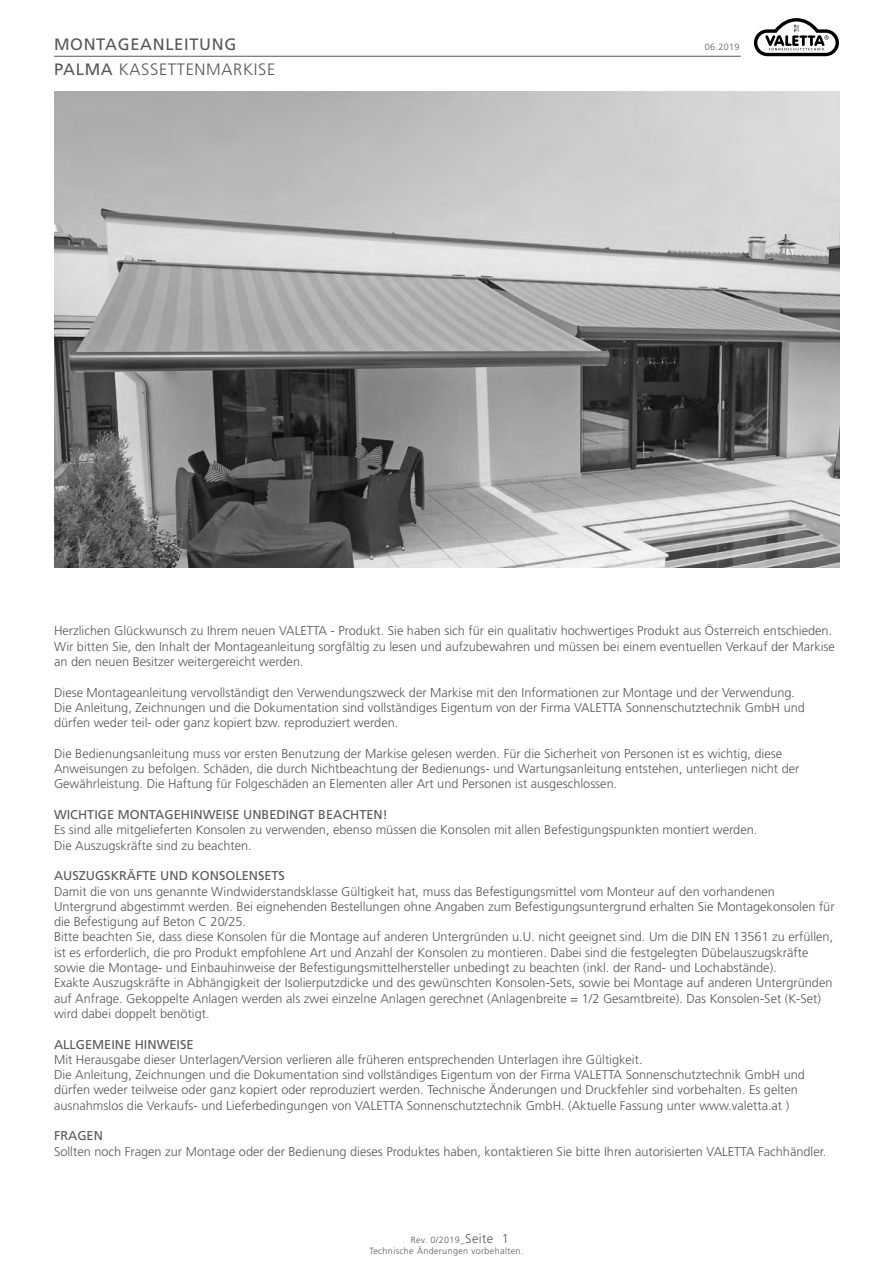
<style>
.page{position:relative;width:893px;height:1263px;background:#fff}
.page>*{position:absolute;margin:0;border:0;box-sizing:border-box;transform-origin:0 0}
.t1{font:300 16.5px "Frutiger";letter-spacing:.04em;color:#575756}
.t2{font:16.5px "Frutiger";letter-spacing:.04em;color:#575756}
.t3{font:300 12.75px/15.3px "Frutiger";color:#575756}
.t4{font:12.75px "Frutiger";color:#575756}
.t5{font:300 9px "Frutiger";letter-spacing:.04em;color:#575756}
.s1{font-weight:400}
.s2{font-size:12.75px}
</style>
<div class="page">
<svg style="left:754px;top:18px;width:85px;height:38px"></svg>
<hr style="left:54px;top:56px;width:687px;height:1px;background:#575756">
<img style="left:54px;top:91px;width:785px;height:477px">
<p class="t2" style="left:54px;top:34px;width:184px">MONTAGEANLEITUNG</p>
<p class="t5" style="left:705px;top:42px;width:36px">06.2019</p>
<p class="t1" style="left:54px;top:60px;width:223px"><span class="s1">PALMA</span> KASSETTENMARKISE</p>
<p class="t3" style="left:54px;top:623px;width:782px">Herzlichen Glückwunsch zu Ihrem neuen VALETTA - Produkt. Sie haben sich für ein qualitativ hochwertiges Produkt aus Österreich entschieden.<br>Wir bitten Sie, den Inhalt der Montageanleitung sorgfältig zu lesen und aufzubewahren und müssen bei einem eventuellen Verkauf der Markise an den neuen Besitzer weitergereicht werden.</p>
<p class="t3" style="left:54px;top:685px;width:752px">Diese Montageanleitung vervollständigt den Verwendungszweck der Markise mit den Informationen zur Montage und der Verwendung.<br>Die Anleitung, Zeichnungen und die Dokumentation sind vollständiges Eigentum von der Firma VALETTA Sonnenschutztechnik GmbH und dürfen weder teil- oder ganz kopiert bzw. reproduziert werden.</p>
<p class="t3" style="left:54px;top:746px;width:747px">Die Bedienungsanleitung muss vor ersten Benutzung der Markise gelesen werden. Für die Sicherheit von Personen ist es wichtig, diese<br>Anweisungen zu befolgen. Schäden, die durch Nichtbeachtung der Bedienungs- und Wartungsanleitung entstehen, unterliegen nicht der<br>Gewährleistung. Die Haftung für Folgeschäden an Elementen aller Art und Personen ist ausgeschlossen.</p>
<p class="t4" style="left:54px;top:807px;width:335px">WICHTIGE MONTAGEHINWEISE UNBEDINGT BEACHTEN!</p>
<p class="t3" style="left:54px;top:822px;width:705px">Es sind alle mitgelieferten Konsolen zu verwenden, ebenso müssen die Konsolen mit allen Befestigungspunkten montiert werden.<br>Die Auszugskräfte sind zu beachten.</p>
<p class="t4" style="left:54px;top:868px;width:232px">AUSZUGSKRÄFTE UND KONSOLENSETS</p>
<p class="t3" style="left:54px;top:884px;width:782px">Damit die von uns genannte Windwiderstandsklasse Gültigkeit hat, muss das Befestigungsmittel vom Monteur auf den vorhandenen Untergrund abgestimmt werden. Bei eignehenden Bestellungen ohne Angaben zum Befestigungsuntergrund erhalten Sie Montagekonsolen für die Befestigung auf Beton C 20/25.<br>Bitte beachten Sie, dass diese Konsolen für die Montage auf anderen Untergründen u.U. nicht geeignet sind. Um die DIN EN 13561 zu erfüllen, ist es erforderlich, die pro Produkt empfohlene Art und Anzahl der Konsolen zu montieren. Dabei sind die festgelegten Dübelauszugskräfte sowie die Montage- und Einbauhinweise der Befestigungsmittelhersteller unbedingt zu beachten (inkl. der Rand- und Lochabstände).<br>Exakte Auszugskräfte in Abhängigkeit der Isolierputzdicke und des gewünschten Konsolen-Sets, sowie bei Montage auf anderen Untergründen auf Anfrage. Gekoppelte Anlagen werden als zwei einzelne Anlagen gerechnet (Anlagenbreite = 1/2 Gesamtbreite). Das Konsolen-Set (K-Set) wird dabei doppelt benötigt.</p>
<p class="t4" style="left:54px;top:1036px;width:141px">ALLGEMEINE HINWEISE</p>
<p class="t3" style="left:54px;top:1052px;width:752px">Mit Herausgabe dieser Unterlagen/Version verlieren alle früheren entsprechenden Unterlagen ihre Gültigkeit.<br>Die Anleitung, Zeichnungen und die Dokumentation sind vollständiges Eigentum von der Firma VALETTA Sonnenschutztechnik GmbH und dürfen weder teilweise oder ganz kopiert oder reproduziert werden. Technische Änderungen und Druckfehler sind vorbehalten. Es gelten ausnahmslos die Verkaufs- und Lieferbedingungen von VALETTA Sonnenschutztechnik GmbH. (Aktuelle Fassung unter www.valetta.at )</p>
<p class="t4" style="left:54px;top:1128px;width:50px">FRAGEN</p>
<p class="t3" style="left:54px;top:1144px;width:774px">Sollten noch Fragen zur Montage oder der Bedienung dieses Produktes haben, kontaktieren Sie bitte Ihren autorisierten VALETTA Fachhändler.</p>
<p class="t5" style="left:411px;top:1234px;width:100px">Rev. 0/2019_<span class="s2">Seite 1</span></p>
<p class="t5" style="left:369px;top:1246px;width:155px">Technische Änderungen vorbehalten.</p>
</div>
